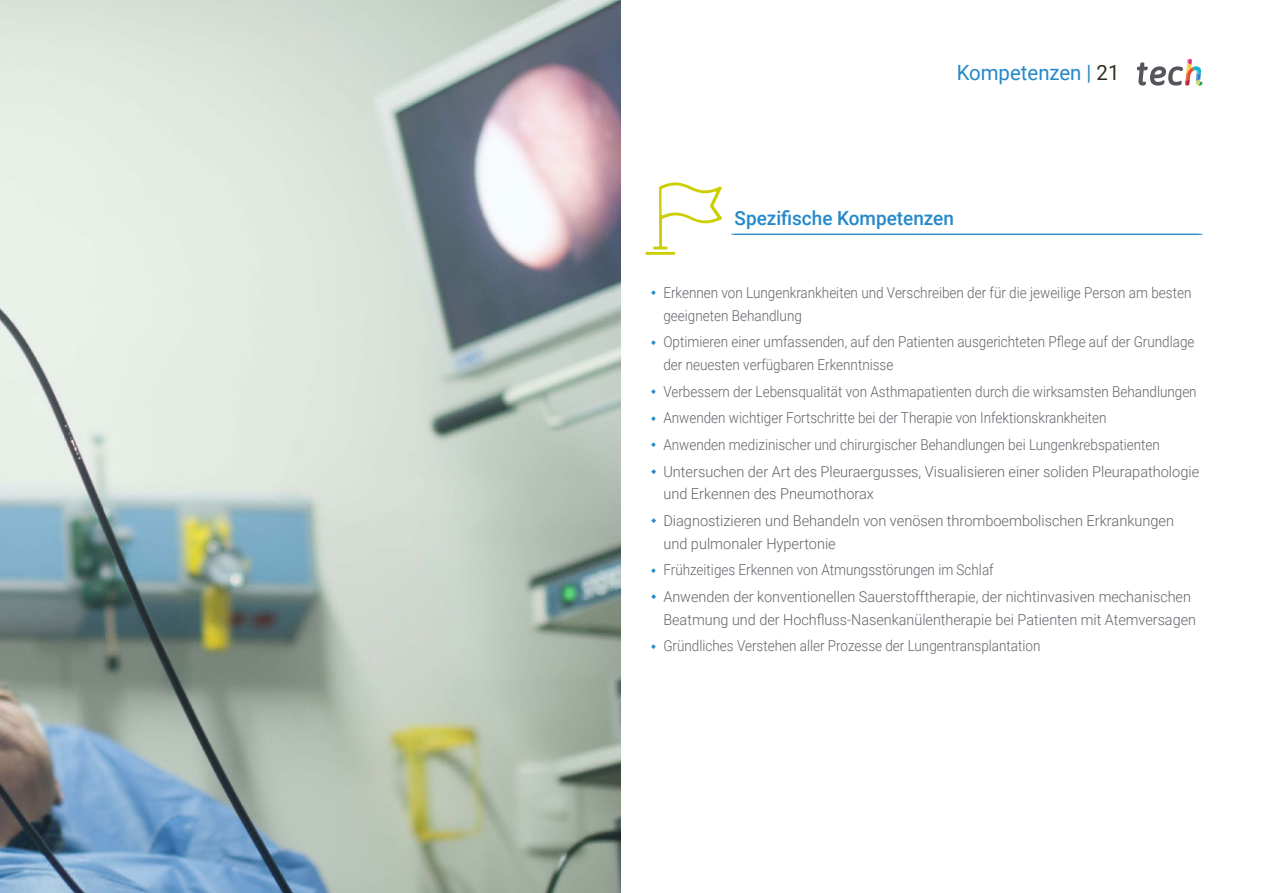
<style>
.page{position:relative;width:1263px;height:893px;background:#fff}
.page>*{position:absolute;margin:0;border:0;box-sizing:border-box;transform-origin:0 0}
.t1{font:21px "Roboto";color:#2488c9}
.t2{font:500 19.5px "Roboto";color:#2488c9}
.t3{font:300 15px/26.7px "Roboto";color:#61646a;scale:.9 1}
.t4{font:300 15px/26.7px "Roboto";color:#61646a}
.t5{font:300 15px/26.7px "Roboto";color:#61646a;scale:.96 1}
.s1{color:#312e20}
</style>
<div class="page">
<img style="left:0;top:0;width:621px;height:893px">
<hr style="left:731px;top:234px;width:468px;height:1px;background:#2488c9">
<svg style="left:1137px;top:59px;width:65px;height:27px"></svg>
<hr style="left:735px;top:234px;width:467px;height:1px;background:#2488c9">
<hr style="left:645px;top:252px;width:30px;height:3px;background:#cdce00">
<svg style="left:653px;top:182px;width:69px;height:67px"></svg>
<h1 class="t1" style="left:957px;top:57px;width:164px">Kompetenzen | <span class="s1">21</span></h1>
<h2 class="t2" style="left:735px;top:205px;width:221px">Spezifische Kompetenzen</h2>
<p class="t3" style="left:663px;top:281px;width:588px;line-height:22.5px">Erkennen von Lungenkrankheiten und Verschreiben der für die jeweilige Person am besten geeigneten Behandlung</p>
<p class="t3" style="left:663px;top:330px;width:592px;line-height:22.5px">Optimieren einer umfassenden, auf den Patienten ausgerichteten Pflege auf der Grundlage der neuesten verfügbaren Erkenntnisse</p>
<p class="t3" style="left:663px;top:377px;width:597px">Verbessern der Lebensqualität von Asthmapatienten durch die wirksamsten Behandlungen Anwenden wichtiger Fortschritte bei der Therapie von Infektionskrankheiten<br>Anwenden medizinischer und chirurgischer Behandlungen bei Lungenkrebspatienten Untersuchen der Art des Pleuraergusses, Visualisieren einer soliden Pleurapathologie</p>
<p class="t4" style="left:663px;top:480px;width:512px">und Erkennen des Pneumothorax<br>Diagnostizieren und Behandeln von venösen thromboembolischen Erkrankungen</p>
<p class="t4" style="left:663px;top:529px;width:529px">und pulmonaler Hypertonie<br>Frühzeitiges Erkennen von Atmungsstörungen im Schlaf<br>Anwenden der konventionellen Sauerstofftherapie, der nichtinvasiven mechanischen</p>
<p class="t5" style="left:663px;top:605px;width:556px">Beatmung und der Hochfluss-Nasenkanülentherapie bei Patienten mit Atemversagen<br>Gründliches Verstehen aller Prozesse der Lungentransplantation</p>
</div>
